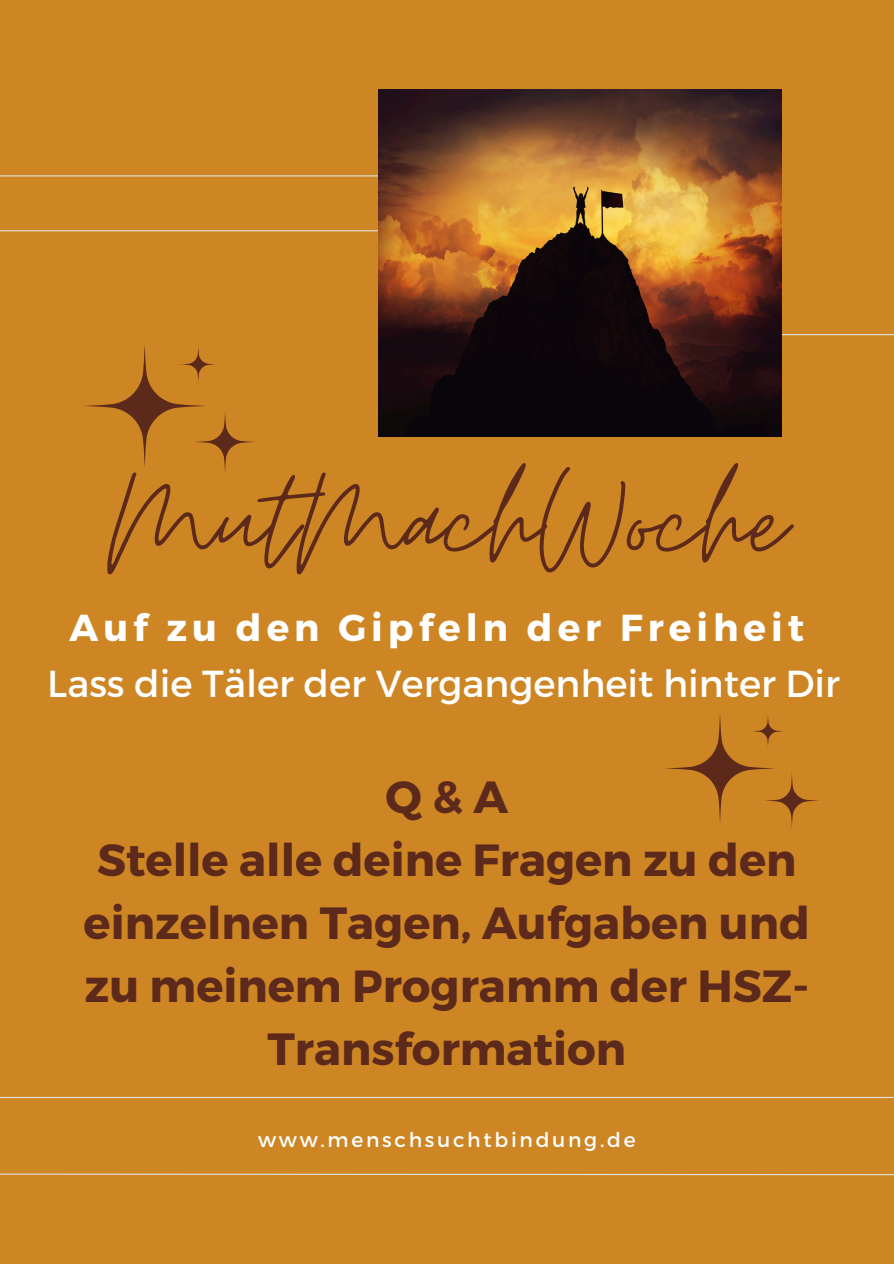
<style>
.page{position:relative;width:894px;height:1264px;background:#fff}
.page>*{position:absolute;margin:0;border:0;box-sizing:border-box;transform-origin:0 0}
.t1{font:150px "Moon Time";color:#5c291b}
.t2{font:700 45px/63px "Montserrat";color:#5c291b;text-align:center}
.t3{font:37.5px "Montserrat";color:#fff}
.t4{font:700 37.5px "Montserrat";letter-spacing:.135em;color:#fff}
.t5{font:20.25px "Montserrat";letter-spacing:.135em;color:#fff}
</style>
<div class="page">
<div style="left:0;top:0;width:893px;height:1263px;background:#ce8624"></div>
<hr style="left:0;top:175px;width:480px;height:1px;background:#e3e1de">
<hr style="left:480px;top:334px;width:413px;height:1px;background:#e3e1de">
<hr style="left:0;top:230px;width:424px;height:1px;background:#e3e1de">
<img style="left:378px;top:89px;width:403px;height:347px">
<hr style="left:0;top:1096px;width:893px;height:2px;background:#e3e1de">
<svg style="left:0;top:1173px;width:893px;height:2px"></svg>
<svg style="left:84px;top:345px;width:171px;height:127px"></svg>
<svg style="left:666px;top:714px;width:153px;height:114px"></svg>
<p class="t1" style="left:107px;top:430px;width:680px">MutMachWoche</p>
<h4 class="t4" style="left:69px;top:603px;width:736px">Auf zu den Gipfeln der Freiheit</h4>
<p class="t3" style="left:47px;top:659px;width:794px">Lass die Täler der Vergangenheit hinter Dir</p>
<h1 class="t2" style="left:84px;top:763px;width:727px">Q&amp;A<br>Stelle alle deine Fragen zu den einzelnen Tagen, Aufgaben und zu meinem Programm der HSZ-<br>Transformation</h1>
<h3 class="t5" style="left:258px;top:1126px;width:379px">www.menschsuchtbindung.de</h3>
</div>
